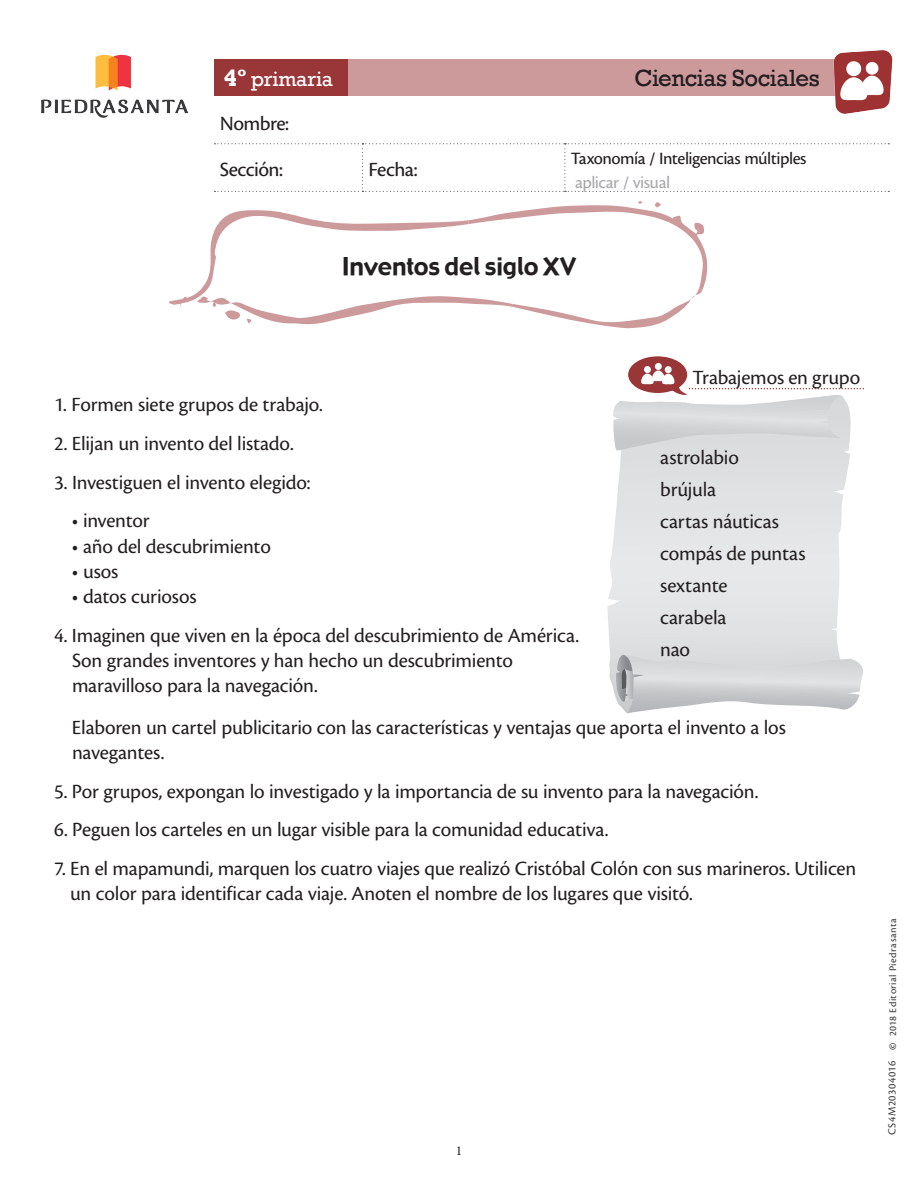
<style>
.page{position:relative;width:918px;height:1188px;background:#fff}
.page>*{position:absolute;margin:0;border:0;box-sizing:border-box;transform-origin:0 0}
.t1{font:24px "Gadget";color:#231f20}
.t2{font:24px "Rockwell";letter-spacing:-.02em;color:#231f20}
.Tit_1y2{font:21px/25.2px "Cronos Pro";letter-spacing:-.01em;color:#231f20}
.t3{font:21px/45.5px "Cronos Pro Capt";letter-spacing:-.03em;color:#231f20}
.t4{font:21px "Rockwell";letter-spacing:-.005em;color:#fff}
.t5{font:18px "Cronos Pro Capt";letter-spacing:-.03em;color:#231f20}
.Nombre_alumno{font:18px "Cronos Pro Capt";letter-spacing:-.03em;color:#a8a9ad}
.t6{font:13.5px "Minion Pro";color:#231f20}
._2014_Editorial_Pie{font:11.25px "Cronos Pro Capt";letter-spacing:.045em;color:#3e3e3f}
.t7{font:10.5px "Cronos Pro Capt";letter-spacing:.04em;color:#3e3e3f}
.s1{font-weight:700;font-size:24px}
.s2{font-family:"Cronos Pro";font-weight:700}
</style>
<div class="page">
<svg style="left:214px;top:59px;width:616px;height:37px;background:#c08485"></svg>
<svg style="left:214px;top:143px;width:675px;height:49px"></svg>
<img style="left:41px;top:54px;width:147px;height:64px">
<img style="left:830px;top:50px;width:63px;height:64px">
<div style="left:608px;top:451px;width:242px;height:241px;background:#e3e4e6"></div>
<svg style="left:614px;top:655px;width:249px;height:58px;background:#d5d6d8"></svg>
<svg style="left:169px;top:201px;width:539px;height:127px"></svg>
<div style="left:628px;top:356px;width:59px;height:37px;background:#993638;border-radius:50%"></div>
<div style="left:644px;top:366px;width:7px;height:7px;background:#fff;border-radius:50%"></div>
<div style="left:655px;top:363px;width:7px;height:7px;background:#fff;border-radius:50%"></div>
<div style="left:665px;top:366px;width:7px;height:7px;background:#fff;border-radius:50%"></div>
<svg style="left:613px;top:370px;width:251px;height:81px"></svg>
<p class="t4" style="left:224px;top:67px;width:111px"><span class="s1">4º</span> primaria</p>
<p class="t2" style="left:634px;top:64px;width:187px">Ciencias Sociales</p>
<p class="t3" style="left:220px;top:101px;width:71px">Nombre:<br>Sección:</p>
<p class="t5" style="left:571px;top:148px;width:237px">Taxonomía / Inteligencias múltiples</p>
<p class="t3" style="left:368px;top:147px;width:51px">Fecha:</p>
<p class="Nombre_alumno" style="left:575px;top:172px;width:97px">aplicar / visual</p>
<p class="t1" style="left:342px;top:251px;width:236px">Inventos del siglo XV</p>
<p class="Tit_1y2" style="left:54px;top:392px;width:270px">1. Formen siete grupos de trabajo.</p>
<p class="Tit_1y2" style="left:54px;top:431px;width:241px">2. Elijan un invento del listado.</p>
<p class="Tit_1y2" style="left:54px;top:470px;width:258px">3. Investiguen el invento elegido:</p>
<p class="Tit_1y2" style="left:72px;top:508px;width:79px">• inventor</p>
<p class="Tit_1y2" style="left:72px;top:533px;width:200px">• año del descubrimiento</p>
<p class="Tit_1y2" style="left:72px;top:559px;width:48px">• usos</p>
<p class="Tit_1y2" style="left:72px;top:584px;width:126px">• datos curiosos</p>
<p class="Tit_1y2" style="left:72px;top:623px;width:509px;text-indent:-18px">4. Imaginen que viven en la época del descubrimiento de América.<br>Son grandes inventores y han hecho un descubrimiento maravilloso para la navegación.</p>
<p class="Tit_1y2" style="left:692px;top:365px;width:169px">Trabajemos en grupo</p>
<p class="Tit_1y2" style="left:660px;top:445px;width:80px">astrolabio</p>
<p class="Tit_1y2" style="left:660px;top:477px;width:58px">brújula</p>
<p class="Tit_1y2" style="left:660px;top:509px;width:120px">cartas náuticas</p>
<p class="Tit_1y2" style="left:660px;top:541px;width:147px">compás de puntas</p>
<p class="Tit_1y2" style="left:660px;top:573px;width:69px">sextante</p>
<p class="Tit_1y2" style="left:660px;top:605px;width:68px">carabela</p>
<p class="Tit_1y2" style="left:660px;top:637px;width:31px">nao</p>
<p class="Tit_1y2" style="left:72px;top:715px;width:715px">Elaboren un cartel publicitario con las características y ventajas que aporta el invento a los navegantes.</p>
<p class="Tit_1y2" style="left:54px;top:779px;width:706px">5. Por grupos, expongan lo investigado y la importancia de su invento para la navegación.</p>
<p class="Tit_1y2" style="left:54px;top:817px;width:556px">6. Peguen los carteles en un lugar visible para la comunidad educativa.</p>
<p class="Tit_1y2" style="left:70px;top:856px;width:788px;text-indent:-16px">7. En el mapamundi, marquen los cuatro viajes que realizó Cristóbal Colón con sus marineros. Utilicen un color para identificar cada viaje. Anoten el nombre de los lugares que visitó.</p>
<p class="t6" style="left:456px;top:1142px;width:8px">1</p>
<p class="t7" style="left:887px;top:1050px;width:132px;rotate:-90deg"><span class="s2">©</span> 2018 Editorial Piedrasanta</p>
<p class="_2014_Editorial_Pie" style="left:885px;top:1135px;width:76px;rotate:-90deg">CS4M20304016</p>
</div>
